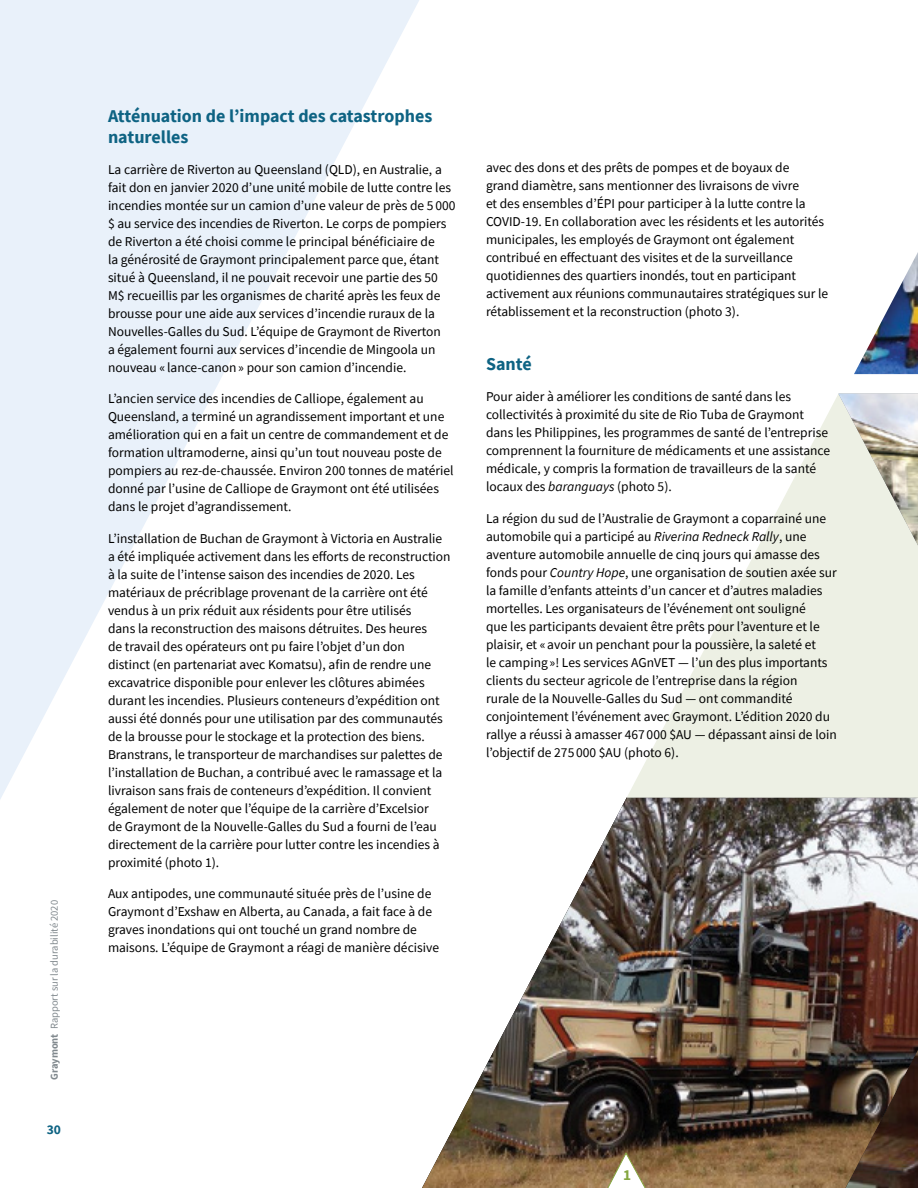
<style>
.page{position:relative;width:918px;height:1188px;background:#fff}
.page>*{position:absolute;margin:0;border:0;box-sizing:border-box;transform-origin:0 0}
.t1{font:700 18px/21px "Source Sans Pro";color:#0e6383}
.t2{font:700 15.15px "Source Sans Pro";color:#85a640}
.t3{font:13.5px/18px "Source Sans Pro";color:#000}
.t4{font:700 13.5px "Source Sans Pro";color:#0e6383}
.t5{font:10.5px "Source Sans Pro";color:#81898e}
.s1{font-weight:700}
.s2{font-style:italic}
</style>
<div class="page">
<img style="left:422px;top:798px;width:496px;height:390px">
<svg style="left:627px;top:395px;width:291px;height:403px;fill:#edf0e4"></svg>
<img style="left:838px;top:394px;width:80px;height:151px">
<img style="left:854px;top:252px;width:64px;height:122px">
<svg style="left:0;top:0;width:419px;height:799px;fill:#e9f1fa"></svg>
<svg style="left:600px;top:1152px;width:54px;height:36px"></svg>
<p class="t5" style="left:48px;top:1080px;width:181px;rotate:-90deg"><span class="s1">Graymont</span> Rapport sur la durabilité 2020</p>
<p class="t4" style="left:47px;top:1120px;width:16px">30</p>
<h1 class="t1" style="left:108px;top:105px;width:326px">Atténuation de l’impact des catastrophes naturelles</h1>
<p class="t3" style="left:108px;top:160px;width:349px">La carrière de Riverton au Queensland (QLD), en Australie, a fait don en janvier 2020 d’une unité mobile de lutte contre les incendies montée sur un camion d’une valeur de près de 5 000 $ au service des incendies de Riverton. Le corps de pompiers de Riverton a été choisi comme le principal bénéficiaire de<br>la générosité de Graymont principalement parce que, étant situé à Queensland, il ne pouvait recevoir une partie des 50<br>M$ recueillis par les organismes de charité après les feux de brousse pour une aide aux services d’incendie ruraux de la Nouvelles-Galles du Sud. L’équipe de Graymont de Riverton<br>a également fourni aux services d’incendie de Mingoola un nouveau « lance-canon» pour son camion d’incendie.</p>
<p class="t3" style="left:108px;top:390px;width:347px">L’ancien service des incendies de Calliope, également au Queensland, a terminé un agrandissement important et une amélioration qui en a fait un centre de commandement et de formation ultramoderne, ainsi qu’un tout nouveau poste de pompiers au rez-de-chaussée. Environ 200 tonnes de matériel donné par l’usine de Calliope de Graymont ont été utilisées dans le projet d’agrandissement.</p>
<p class="t3" style="left:108px;top:529px;width:344px">L’installation de Buchan de Graymont à Victoria en Australie a été impliquée activement dans les efforts de reconstruction à la suite de l’intense saison des incendies de 2020. Les matériaux de précriblage provenant de la carrière ont été vendus à un prix réduit aux résidents pour être utilisés<br>dans la reconstruction des maisons détruites. Des heures<br>de travail des opérateurs ont pu faire l’objet d’un don<br>distinct (en partenariat avec Komatsu), afin de rendre une excavatrice disponible pour enlever les clôtures abimées durant les incendies. Plusieurs conteneurs d’expédition ont aussi été donnés pour une utilisation par des communautés de la brousse pour le stockage et la protection des biens.<br>Branstrans, le transporteur de marchandises sur palettes de l’installation de Buchan, a contribué avec le ramassage et la livraison sans frais de conteneurs d’expédition. Il convient également de noter que l’équipe de la carrière d’Excelsior<br>de Graymont de la Nouvelle-Galles du Sud a fourni de l’eau directement de la carrière pour lutter contre les incendies à proximité (photo 1).</p>
<p class="t3" style="left:108px;top:885px;width:333px">Aux antipodes, une communauté située près de l’usine de Graymont d’Exshaw en Alberta, au Canada, a fait face à de graves inondations qui ont touché un grand nombre de maisons. L’équipe de Graymont a réagi de manière décisive</p>
<p class="t3" style="left:486px;top:158px;width:344px">avec des dons et des prêts de pompes et de boyaux de<br>grand diamètre, sans mentionner des livraisons de vivre<br>et des ensembles d’ÉPI pour participer à la lutte contre la COVID-19. En collaboration avec les résidents et les autorités municipales, les employés de Graymont ont également contribué en effectuant des visites et de la surveillance quotidiennes des quartiers inondés, tout en participant activement aux réunions communautaires stratégiques sur le rétablissement et la reconstruction (photo 3).</p>
<h1 class="t1" style="left:486px;top:353px;width:47px">Santé</h1>
<p class="t3" style="left:486px;top:388px;width:346px">Pour aider à améliorer les conditions de santé dans les collectivités à proximité du site de Rio Tuba de Graymont dans les Philippines, les programmes de santé de l’entreprise comprennent la fourniture de médicaments et une assistance médicale, y compris la formation de travailleurs de la santé locaux des <span class="s2">baranguays</span> (photo 5).</p>
<p class="t3" style="left:486px;top:509px;width:352px">La région du sud de l’Australie de Graymont a coparrainé une automobile qui a participé au <span class="s2">Riverina Redneck Rally</span>, une aventure automobile annuelle de cinq jours qui amasse des fonds pour <span class="s2">Country Hope</span>, une organisation de soutien axée sur la famille d’enfants atteints d’un cancer et d’autres maladies mortelles. Les organisateurs de l’événement ont souligné<br>que les participants devaient être prêts pour l’aventure et le plaisir, et «avoir un penchant pour la poussière, la saleté et<br>le camping»! Les services AGnVET — l’un des plus importants clients du secteur agricole de l’entreprise dans la région<br>rurale de la Nouvelle-Galles du Sud — ont commandité conjointement l’événement avec Graymont. L’édition 2020 du rallye a réussi à amasser 467 000 $AU — dépassant ainsi de loin l’objectif de 275 000 $AU (photo 6).</p>
<p class="t2" style="left:623px;top:1165px;width:10px">1</p>
</div>
